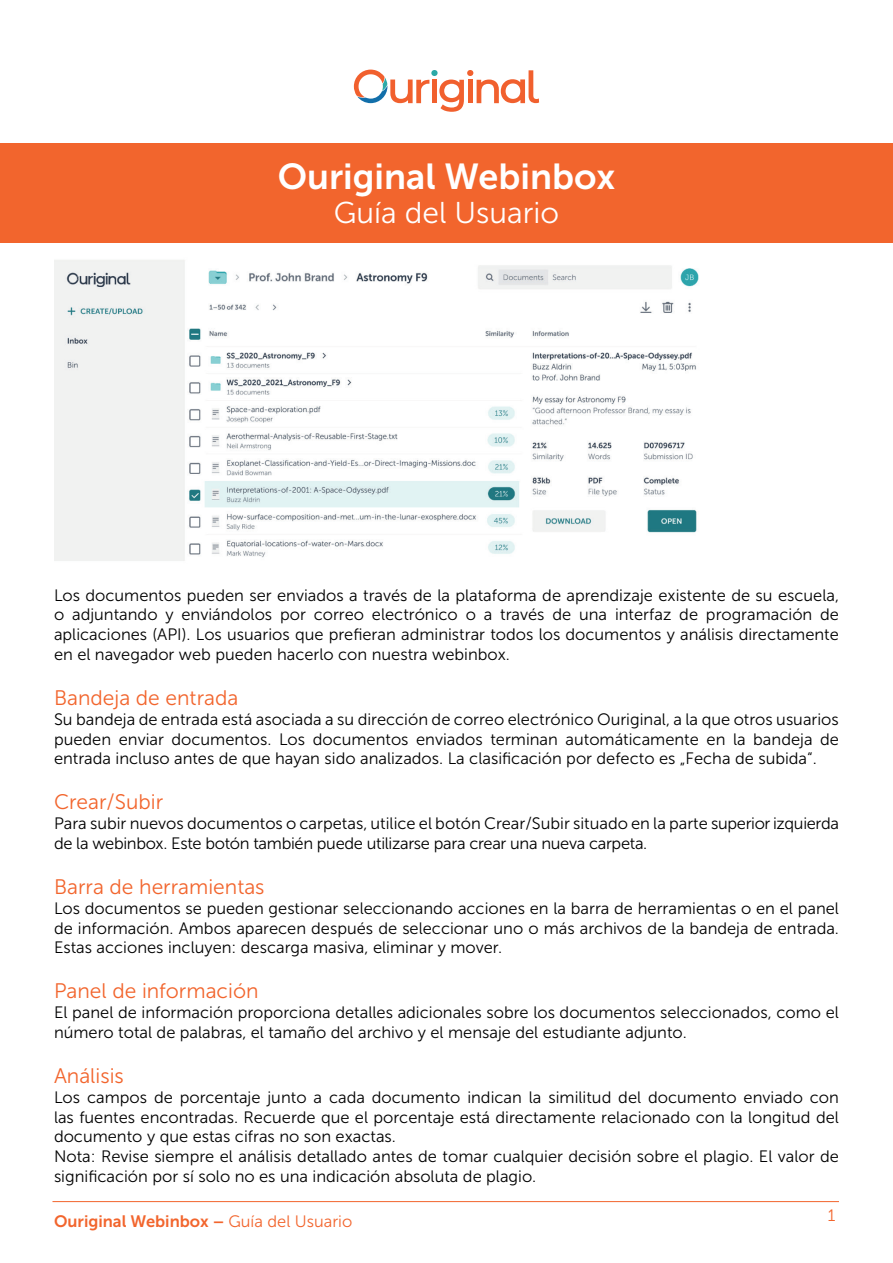
<style>
.page{position:relative;width:893px;height:1263px;background:#fff}
.page>*{position:absolute;margin:0;border:0;box-sizing:border-box;transform-origin:0 0}
.t1{font:36px "Museo Sans 700";color:#fff}
.t2{font:30px "Museo Sans 300";color:#fff}
.t3{font:21px "Museo Sans 300";color:#f2652d}
.t4{font:16.5px/19.8px "Museo Sans 300";color:#000001;text-align:justify}
.t5{font:16.5px/19.8px "Museo Sans 300";letter-spacing:-.02em;color:#000001}
.t6{font:16.5px "Museo Sans 700";color:#f2652d}
.t7{font:16.5px "Museo Sans 300";color:#f2652d}
.s1{font-family:"Museo Sans 300"}
</style>
<div class="page">
<hr style="left:52px;top:1201px;width:787px;height:1px;background:#f2652d">
<div style="left:0;top:143px;width:893px;height:99px;background:#f2652d"></div>
<svg style="left:354px;top:70px;width:185px;height:42px"></svg>
<img style="left:54px;top:260px;width:645px;height:301px">
<h1 class="t1" style="left:278px;top:157px;width:339px">Ouriginal Webinbox</h1>
<h2 class="t2" style="left:334px;top:197px;width:227px">Guía del Usuario</h2>
<p class="t4" style="left:54px;top:585px;width:787px">Los documentos pueden ser enviados a través de la plataforma de aprendizaje existente de su escuela, o adjuntando y enviándolos por correo electrónico o a través de una interfaz de programación de aplicaciones (API). Los usuarios que prefieran administrar todos los documentos y análisis directamente en el navegador web pueden hacerlo con nuestra webinbox.</p>
<p class="t3" style="left:54px;top:686px;width:186px">Bandeja de entrada</p>
<p class="t4" style="left:54px;top:709px;width:786px">Su bandeja de entrada está asociada a su dirección de correo electrónico Ouriginal, a la que otros usuarios pueden enviar documentos. Los documentos enviados terminan automáticamente en la bandeja de entrada incluso antes de que hayan sido analizados. La clasificación por defecto es „Fecha de subida“.</p>
<p class="t3" style="left:54px;top:791px;width:111px">Crear/Subir</p>
<p class="t5" style="left:54px;top:814px;width:786px">Para subir nuevos documentos o carpetas, utilice el botón Crear/Subir situado en la parte superior izquierda de la webinbox. Este botón también puede utilizarse para crear una nueva carpeta.</p>
<p class="t3" style="left:54px;top:875px;width:212px">Barra de herramientas</p>
<p class="t4" style="left:54px;top:898px;width:786px">Los documentos se pueden gestionar seleccionando acciones en la barra de herramientas o en el panel de información. Ambos aparecen después de seleccionar uno o más archivos de la bandeja de entrada.<br>Estas acciones incluyen: descarga masiva, eliminar y mover.</p>
<p class="t3" style="left:54px;top:980px;width:206px">Panel de información</p>
<p class="t4" style="left:54px;top:1003px;width:786px">El panel de información proporciona detalles adicionales sobre los documentos seleccionados, como el número total de palabras, el tamaño del archivo y el mensaje del estudiante adjunto.</p>
<p class="t3" style="left:54px;top:1064px;width:71px">Análisis</p>
<p class="t4" style="left:54px;top:1087px;width:786px;text-align:left">Los campos de porcentaje junto a cada documento indican la similitud del documento enviado con las fuentes encontradas. Recuerde que el porcentaje está directamente relacionado con la longitud del documento y que estas cifras no son exactas.<br>Nota: Revise siempre el análisis detallado antes de tomar cualquier decisión sobre el plagio. El valor de significación por sí solo no es una indicación absoluta de plagio.</p>
<p class="t6" style="left:54px;top:1212px;width:300px">Ouriginal Webinbox – <span class="s1">Guía del Usuario</span></p>
<p class="t7" style="left:828px;top:1207px;width:9px">1</p>
</div>
